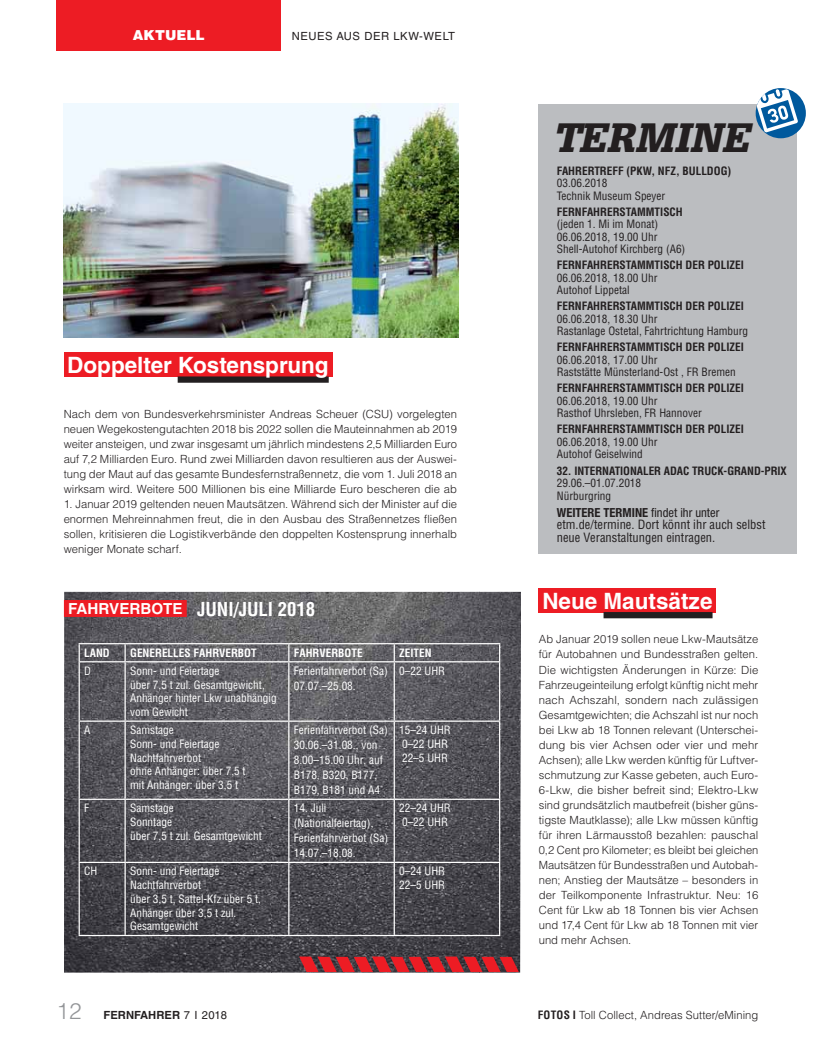
<style>
.page{position:relative;width:817px;height:1057px;background:#fff}
.page>*{position:absolute;margin:0;border:0;box-sizing:border-box;transform-origin:0 0}
.t1{font:italic 900 40px "Glypha LT Std";letter-spacing:.015em;color:#231f20}
.t2{font:700 22.5px "Helvetica LT Std";color:#fff}
.t3{font:300 22.5px "Helvetica LT Std";color:#939598}
.t4{font:700 condensed 18.75px "Helvetica LT Std";color:#fff}
.t5{font:900 13.75px "Helvetica LT Std";color:#fff}
.t6{font:condensed 12.5px/12.5px "Helvetica LT Std";color:#231f20}
.t7{font:700 condensed 12.5px "Helvetica Neue LT Std";color:#231f20}
.t8{font:300 11.25px/15px "Helvetica LT Std";color:#231f20;text-align:justify}
.t9{font:condensed 11.25px/13.8px "Helvetica LT Std";color:#fff}
.t10{font:condensed 11.25px/12.5px "Helvetica LT Std";color:#231f20}
.t11{font:700 condensed 11.25px "Helvetica LT Std";color:#231f20}
.t12{font:700 condensed 11.25px "Helvetica LT Std";color:#fff}
.t13{font:11.25px "Helvetica LT Std";letter-spacing:.05em;color:#231f20}
.t14{font:700 11.25px "Helvetica LT Std";color:#231f20}
.s1{font-stretch:normal;font-size:15.25px}
.s2{font-weight:400}
.s3{font-weight:700;font-stretch:condensed}
</style>
<div class="page">
<div style="left:57px;top:0;width:224px;height:51px;background:#ed1c24"></div>
<img style="left:64px;top:591px;width:457px;height:381px">
<svg style="left:299px;top:956px;width:220px;height:15px;background:#aa282f"></svg>
<div style="left:64px;top:600px;width:123px;height:17px;background:#ed1c24"></div>
<hr style="left:79px;top:643px;width:46px;height:1px;background:#fff">
<svg style="left:79px;top:644px;width:1px;height:17px"></svg>
<hr style="left:125px;top:643px;width:164px;height:1px;background:#fff">
<svg style="left:124px;top:644px;width:2px;height:17px"></svg>
<hr style="left:289px;top:643px;width:105px;height:1px;background:#fff">
<svg style="left:288px;top:644px;width:1px;height:17px"></svg>
<hr style="left:394px;top:643px;width:106px;height:1px;background:#fff">
<svg style="left:394px;top:644px;width:1px;height:17px"></svg>
<svg style="left:499px;top:644px;width:1px;height:17px"></svg>
<hr style="left:79px;top:661px;width:46px;height:1px;background:#fff">
<hr style="left:79px;top:662px;width:1px;height:58px;background:#fff">
<hr style="left:125px;top:661px;width:164px;height:1px;background:#fff">
<hr style="left:124px;top:662px;width:2px;height:58px;background:#fff">
<hr style="left:289px;top:661px;width:105px;height:1px;background:#fff">
<hr style="left:288px;top:662px;width:1px;height:58px;background:#fff">
<hr style="left:394px;top:661px;width:106px;height:1px;background:#fff">
<hr style="left:394px;top:662px;width:1px;height:58px;background:#fff">
<hr style="left:499px;top:662px;width:1px;height:58px;background:#fff">
<hr style="left:79px;top:720px;width:46px;height:1px;background:#fff">
<hr style="left:79px;top:721px;width:1px;height:77px;background:#fff">
<hr style="left:125px;top:720px;width:164px;height:1px;background:#fff">
<hr style="left:124px;top:721px;width:2px;height:77px;background:#fff">
<hr style="left:289px;top:720px;width:105px;height:1px;background:#fff">
<hr style="left:288px;top:721px;width:1px;height:77px;background:#fff">
<hr style="left:394px;top:720px;width:106px;height:1px;background:#fff">
<hr style="left:394px;top:721px;width:1px;height:77px;background:#fff">
<hr style="left:499px;top:721px;width:1px;height:77px;background:#fff">
<hr style="left:79px;top:798px;width:46px;height:1px;background:#fff">
<hr style="left:79px;top:799px;width:1px;height:62px;background:#fff">
<hr style="left:125px;top:798px;width:164px;height:1px;background:#fff">
<hr style="left:124px;top:799px;width:2px;height:62px;background:#fff">
<hr style="left:289px;top:798px;width:105px;height:1px;background:#fff">
<hr style="left:288px;top:799px;width:1px;height:62px;background:#fff">
<hr style="left:394px;top:798px;width:106px;height:1px;background:#fff">
<hr style="left:394px;top:799px;width:1px;height:62px;background:#fff">
<hr style="left:499px;top:799px;width:1px;height:62px;background:#fff">
<hr style="left:79px;top:861px;width:46px;height:2px;background:#fff">
<hr style="left:79px;top:863px;width:1px;height:71px;background:#fff">
<hr style="left:125px;top:861px;width:164px;height:2px;background:#fff">
<hr style="left:124px;top:863px;width:2px;height:71px;background:#fff">
<hr style="left:289px;top:861px;width:105px;height:2px;background:#fff">
<hr style="left:288px;top:863px;width:1px;height:71px;background:#fff">
<hr style="left:394px;top:861px;width:106px;height:2px;background:#fff">
<hr style="left:394px;top:863px;width:1px;height:71px;background:#fff">
<hr style="left:499px;top:863px;width:1px;height:71px;background:#fff">
<hr style="left:79px;top:934px;width:421px;height:2px;background:#fff">
<div style="left:539px;top:104px;width:258px;height:449px;background:#bbbdc0"></div>
<div style="left:756px;top:88px;width:50px;height:50px;background:#00599d;border-radius:50%"></div>
<svg style="left:756px;top:89px;width:42px;height:44px"></svg>
<div style="left:64px;top:352px;width:268px;height:25px;background:#ed1c24"></div>
<div style="left:178px;top:376px;width:151px;height:7px;background:#231f20"></div>
<div style="left:539px;top:588px;width:177px;height:25px;background:#ed1c24"></div>
<div style="left:603px;top:612px;width:109px;height:6px;background:#231f20"></div>
<img style="left:64px;top:103px;width:395px;height:235px">
<p class="t5" style="left:133px;top:30px;width:73px">AKTUELL</p>
<p class="t13" style="left:292px;top:32px;width:165px">NEUES AUS DER LKW-WELT</p>
<h2 class="t2" style="left:67px;top:357px;width:263px">Doppelter Kostensprung</h2>
<p class="t8" style="left:64px;top:408px;width:395px">Nach dem von Bundesverkehrsminister Andreas Scheuer (CSU) vorgelegten neuen Wegekostengutachten 2018 bis 2022 sollen die Mauteinnahmen ab 2019 weiter ansteigen, und zwar insgesamt um jährlich mindestens 2,5 Milliarden Euro auf 7,2 Milliarden Euro. Rund zwei Milliarden davon resultieren aus der Auswei&shy;tung der Maut auf das gesamte Bundesfernstraßennetz, die vom 1. Juli 2018 an wirksam wird. Weitere 500 Millionen bis eine Milliarde Euro bescheren die ab</p>
<p class="t8" style="left:64px;top:498px;width:395px">1. Januar 2019 geltenden neuen Mautsätzen. Während sich der Minister auf die enormen Mehreinnahmen freut, die in den Ausbau des Straßennetzes fließen sollen, kritisieren die Logistikverbände den doppelten Kostensprung innerhalb weniger Monate scharf.</p>
<h3 class="t4" style="left:68px;top:602px;width:249px"><span class="s1">FAHRVERBOTE</span> JUNI/JULI 2018</h3>
<p class="t12" style="left:84px;top:648px;width:27px">LAND</p>
<p class="t12" style="left:130px;top:648px;width:128px">GENERELLES FAHRVERBOT</p>
<p class="t12" style="left:294px;top:648px;width:70px">FAHRVERBOTE</p>
<p class="t12" style="left:399px;top:648px;width:34px">ZEITEN</p>
<p class="t9" style="left:84px;top:665px;width:8px">D</p>
<p class="t9" style="left:130px;top:665px;width:148px">Sonn- und Feiertage<br>über 7,5 t zul. Gesamtgewicht,<br>Anhänger hinter Lkw unabhängig vom Gewicht</p>
<p class="t9" style="left:294px;top:664px;width:96px;line-height:15px">Ferienfahrverbot (Sa)<br>07.07.–25.08.</p>
<p class="t9" style="left:399px;top:665px;width:47px">0–22 UHR</p>
<p class="t9" style="left:84px;top:724px;width:8px">A</p>
<p class="t9" style="left:130px;top:724px;width:117px">Samstage<br>Sonn- und Feiertage<br>Nachtfahrverbot<br>ohne Anhänger: über 7,5 t mit Anhänger: über 3,5 t</p>
<p class="t9" style="left:294px;top:724px;width:96px;line-height:15px">Ferienfahrverbot (Sa)<br>30.06.–31.08., von<br>8.00–15.00 Uhr, auf<br>B178, B320, B177,<br>B179, B181 und A4</p>
<p class="t9" style="left:399px;top:724px;width:53px">15–24 UHR<br>0–22 UHR<br>22–5 UHR</p>
<p class="t9" style="left:84px;top:802px;width:6px">F</p>
<p class="t9" style="left:130px;top:802px;width:133px">Samstage<br>Sonntage<br>über 7,5 t zul. Gesamtgewicht</p>
<p class="t9" style="left:294px;top:802px;width:96px;line-height:15px">14. Juli (Nationalfeiertag),<br>Ferienfahrverbot (Sa)<br>14.07.–18.08.</p>
<p class="t9" style="left:399px;top:802px;width:53px">22–24 UHR<br>0–22 UHR</p>
<p class="t9" style="left:84px;top:865px;width:15px">CH</p>
<p class="t9" style="left:130px;top:865px;width:132px">Sonn- und Feiertage<br>Nachtfahrverbot<br>über 3,5 t, Sattel-Kfz über 5 t,<br>Anhänger über 3,5 t zul.<br>Gesamtgewicht</p>
<p class="t9" style="left:399px;top:865px;width:47px">0–24 UHR<br>22–5 UHR</p>
<h2 class="t3" style="left:57px;top:1002px;width:27px">12</h2>
<p class="t14" style="left:104px;top:1010px;width:125px">FERNFAHRER <span class="s2">7 I 2018</span></p>
<h1 class="t1" style="left:553px;top:115px;width:197px">TERMINE</h1>
<p class="t11" style="left:557px;top:166px;width:176px">FAHRERTREFF (PKW, NFZ, BULLDOG)</p>
<p class="t10" style="left:557px;top:178px;width:110px">03.06.2018<br>Technik Museum Speyer</p>
<p class="t11" style="left:557px;top:208px;width:127px">FERNFAHRERSTAMMTISCH</p>
<p class="t10" style="left:557px;top:219px;width:130px">(jeden 1. Mi im Monat)<br>06.06.2018, 19.00 Uhr<br>Shell-Autohof Kirchberg (A6)</p>
<p class="t11" style="left:557px;top:261px;width:189px">FERNFAHRERSTAMMTISCH DER POLIZEI</p>
<p class="t10" style="left:557px;top:273px;width:102px">06.06.2018, 18.00 Uhr<br>Autohof Lippetal</p>
<p class="t11" style="left:557px;top:302px;width:189px">FERNFAHRERSTAMMTISCH DER POLIZEI</p>
<p class="t10" style="left:557px;top:314px;width:193px">06.06.2018, 18.30 Uhr<br>Rastanlage Ostetal, Fahrtrichtung Hamburg</p>
<p class="t11" style="left:557px;top:343px;width:189px">FERNFAHRERSTAMMTISCH DER POLIZEI</p>
<p class="t10" style="left:557px;top:355px;width:181px">06.06.2018, 17.00 Uhr<br>Raststätte Münsterland-Ost , FR Bremen</p>
<p class="t11" style="left:557px;top:384px;width:189px">FERNFAHRERSTAMMTISCH DER POLIZEI</p>
<p class="t10" style="left:557px;top:396px;width:146px">06.06.2018, 19.00 Uhr<br>Rasthof Uhrsleben, FR Hannover</p>
<p class="t11" style="left:557px;top:425px;width:189px">FERNFAHRERSTAMMTISCH DER POLIZEI</p>
<p class="t10" style="left:557px;top:437px;width:102px">06.06.2018, 19.00 Uhr<br>Autohof Geiselwind</p>
<p class="t11" style="left:557px;top:466px;width:231px">32. INTERNATIONALER ADAC TRUCK-GRAND-PRIX</p>
<p class="t10" style="left:557px;top:478px;width:86px">29.06.–01.07.2018<br>Nürburgring</p>
<p class="t7" style="left:557px;top:508px;width:164px">WEITERE TERMINE <span class="s2">findet ihr unter</span></p>
<p class="t6" style="left:557px;top:520px;width:210px">etm.de/termine. Dort könnt ihr auch selbst neue Veranstaltungen eintragen.</p>
<h2 class="t2" style="left:542px;top:592px;width:172px">Neue Mautsätze</h2>
<p class="t8" style="left:539px;top:633px;width:221px">Ab Januar 2019 sollen neue Lkw-Mautsätze für Autobahnen und Bundesstraßen gelten.<br>Die wichtigsten Änderungen in Kürze: Die Fahrzeugeinteilung erfolgt künftig nicht mehr nach Achszahl, sondern nach zulässigen Gesamtgewichten; die Achszahl ist nur noch bei Lkw ab 18 Tonnen relevant (Unterschei&shy;dung bis vier Achsen oder vier und mehr Achsen); alle Lkw werden künftig für Luftver&shy;schmutzung zur Kasse gebeten, auch Euro-6-Lkw, die bisher befreit sind; Elektro-Lkw sind grundsätzlich mautbefreit (bisher güns&shy;tigste Mautklasse); alle Lkw müssen künftig für ihren Lärmausstoß bezahlen: pauschal 0,2 Cent pro Kilometer; es bleibt bei gleichen Mautsätzen für Bundesstraßen und Autobah&shy;nen; Anstieg der Mautsätze – besonders in der Teilkomponente Infrastruktur. Neu: 16<br>Cent für Lkw ab 18 Tonnen bis vier Achsen und 17,4 Cent für Lkw ab 18 Tonnen mit vier und mehr Achsen.</p>
<p class="t8" style="left:538px;top:1008px;width:222px"><span class="s3">FOTOS I</span> Toll Collect, Andreas Sutter/eMining</p>
</div>
